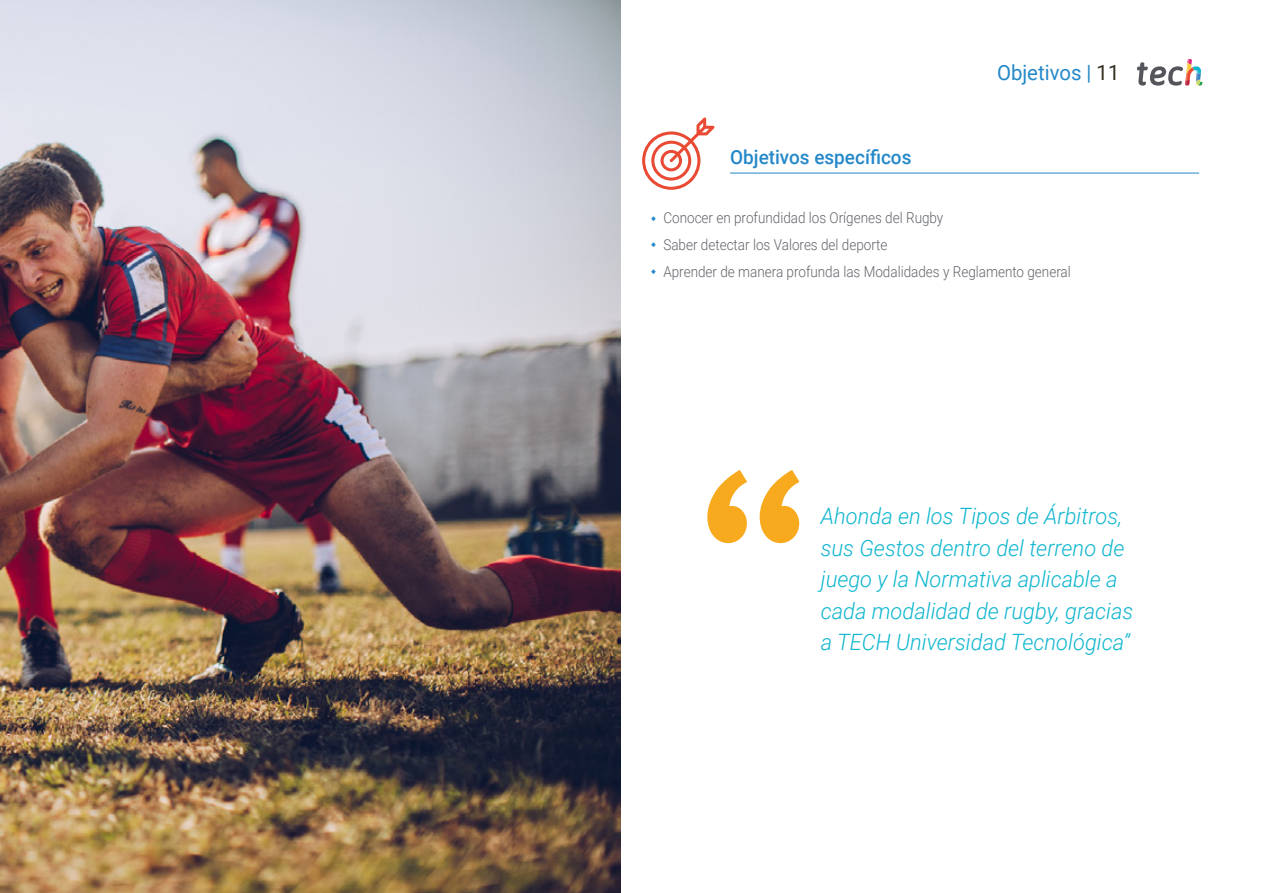
<style>
.page{position:relative;width:1263px;height:893px;background:#fff}
.page>*{position:absolute;margin:0;border:0;box-sizing:border-box;transform-origin:0 0}
.t1{font:italic 300 22.5px/31.5px "Roboto";color:#0fb6cf}
.t2{font:21px "Roboto";color:#2488c9}
.t3{font:500 19.5px "Roboto";color:#2488c9}
.t4{font:300 15px/26.7px "Roboto";color:#61646a;scale:.9 1}
.s1{color:#312e20}
</style>
<div class="page">
<hr style="left:730px;top:173px;width:469px;height:1px;background:#2488c9">
<svg style="left:642px;top:117px;width:72px;height:73px"></svg>
<img style="left:0;top:0;width:621px;height:893px">
<svg style="left:707px;top:470px;width:92px;height:73px"></svg>
<svg style="left:1137px;top:59px;width:65px;height:27px"></svg>
<p class="t3" style="left:730px;top:144px;width:183px">Objetivos específicos</p>
<p class="t2" style="left:997px;top:57px;width:124px">Objetivos | <span class="s1">11</span></p>
<p class="t4" style="left:663px;top:204px;width:454px">Conocer en profundidad los Orígenes del Rugby<br>Saber detectar los Valores del deporte<br>Aprender de manera profunda las Modalidades y Reglamento general</p>
<p class="t1" style="left:821px;top:500px;width:314px">Ahonda en los Tipos de Árbitros, sus Gestos dentro del terreno de juego y la Normativa aplicable a cada modalidad de rugby, gracias a TECH Universidad Tecnológica”</p>
</div>
